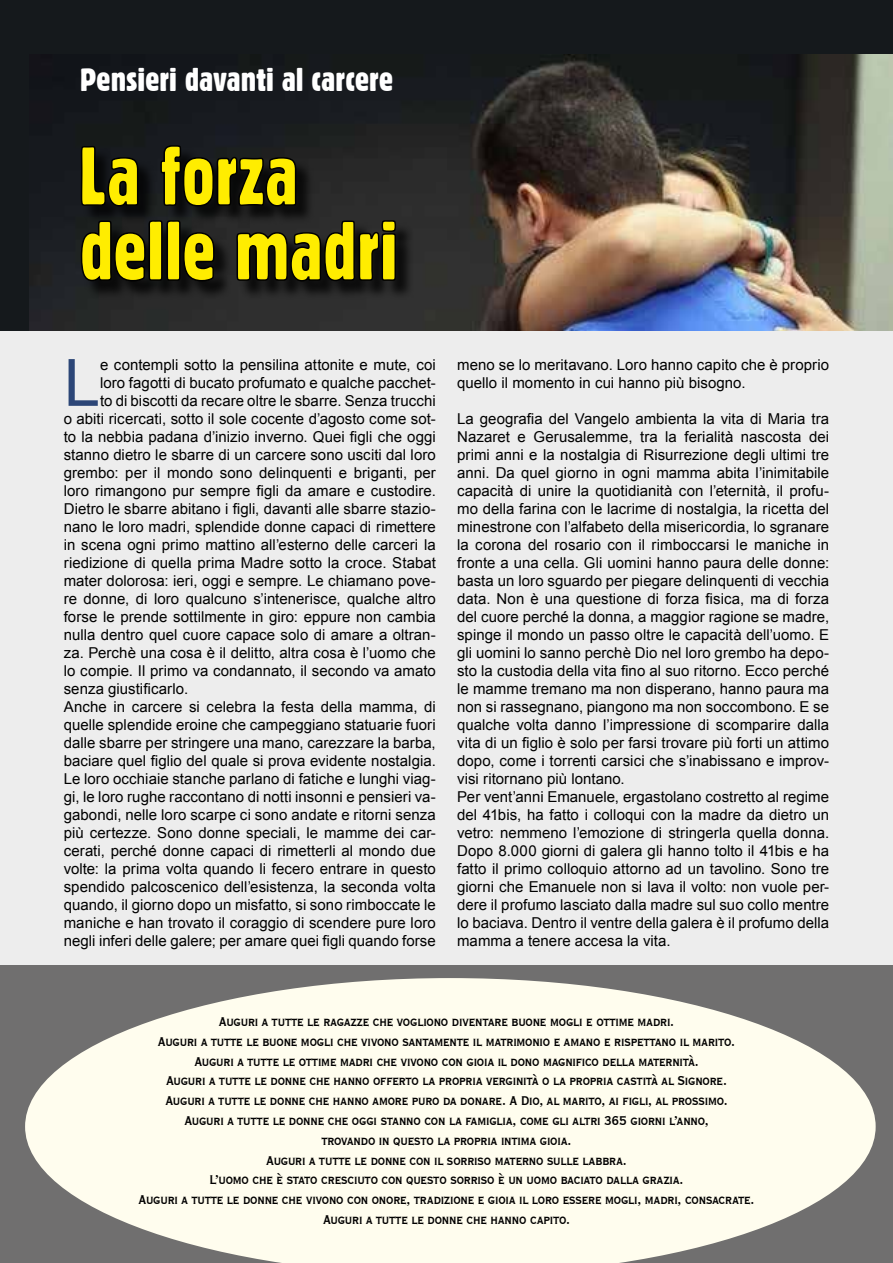
<style>
.page{position:relative;width:893px;height:1263px;background:#fff}
.page>*{position:absolute;margin:0;border:0;box-sizing:border-box;transform-origin:0 0}
.t1{font:81px/75px "Gothic 821 Condensed BT";letter-spacing:-.01em;color:#ffed00}
.t2{font:65.25px "Arial";color:#2c4677}
.t3{font:31.5px "Gothic 821 Condensed BT";color:#fff;scale:1.09 1}
.t4{font:700 condensed 16.5px/19.8px "Copperplate Gothic BT";letter-spacing:-.01em;color:#000;text-align:center;scale:.94 1}
.t5{font:15px/18px "Arial";letter-spacing:.005em;color:#000}
</style>
<div class="page">
<div style="left:0;top:0;width:893px;height:393px;background:#15191c"></div>
<img style="left:30px;top:54px;width:863px;height:277px">
<div style="left:0;top:331px;width:893px;height:675px;background:#ededed"></div>
<div style="left:0;top:966px;width:893px;height:297px;background:#706f6f"></div>
<div style="left:83px;top:147px;width:332px;height:153px;background:#000;opacity:.75"></div>
<svg style="left:80px;top:145px;width:60px;height:62px"></svg>
<svg style="left:159px;top:120px;width:139px;height:87px"></svg>
<svg style="left:80px;top:219px;width:136px;height:63px"></svg>
<svg style="left:235px;top:219px;width:162px;height:63px"></svg>
<svg style="left:25px;top:978px;width:851px;height:285px;fill:#fffdee"></svg>
<h3 class="t3" style="left:80px;top:61px;width:289px">Pensieri davanti al carcere</h3>
<h1 class="t1" style="left:79px;top:138px;width:321px">La forza delle madri</h1>
<h2 class="t2" style="left:64px;top:340px;width:38px">L</h2>
<p class="t5" style="left:100px;top:356px;width:337px">e contempli sotto la pensilina attonite e mute, coi</p>
<p class="t5" style="left:100px;top:374px;width:337px">loro fagotti di bucato profumato e qualche pacchet-</p>
<p class="t5" style="left:100px;top:392px;width:337px">to di biscotti da recare oltre le sbarre. Senza trucchi</p>
<p class="t5" style="left:64px;top:410px;width:374px">o abiti ricercati, sotto il sole cocente d’agosto come sot-</p>
<p class="t5" style="left:64px;top:428px;width:374px">to la nebbia padana d’inizio inverno. Quei figli che oggi</p>
<p class="t5" style="left:64px;top:446px;width:374px">stanno dietro le sbarre di un carcere sono usciti dal loro</p>
<p class="t5" style="left:64px;top:464px;width:374px">grembo: per il mondo sono delinquenti e briganti, per</p>
<p class="t5" style="left:64px;top:482px;width:374px">loro rimangono pur sempre figli da amare e custodire.</p>
<p class="t5" style="left:64px;top:500px;width:374px">Dietro le sbarre abitano i figli, davanti alle sbarre stazio-</p>
<p class="t5" style="left:64px;top:518px;width:374px">nano le loro madri, splendide donne capaci di rimettere</p>
<p class="t5" style="left:64px;top:536px;width:373px">in scena ogni primo mattino all’esterno delle carceri la</p>
<p class="t5" style="left:64px;top:554px;width:374px">riedizione di quella prima Madre sotto la croce. Stabat</p>
<p class="t5" style="left:64px;top:572px;width:374px">mater dolorosa: ieri, oggi e sempre. Le chiamano pove-</p>
<p class="t5" style="left:64px;top:590px;width:374px">re donne, di loro qualcuno s’intenerisce, qualche altro</p>
<p class="t5" style="left:64px;top:608px;width:374px">forse le prende sottilmente in giro: eppure non cambia</p>
<p class="t5" style="left:64px;top:626px;width:374px">nulla dentro quel cuore capace solo di amare a oltran-</p>
<p class="t5" style="left:64px;top:644px;width:374px">za. Perchè una cosa è il delitto, altra cosa è l’uomo che</p>
<p class="t5" style="left:64px;top:662px;width:374px">lo compie. Il primo va condannato, il secondo va amato</p>
<p class="t5" style="left:64px;top:680px;width:126px">senza giustificarlo.</p>
<p class="t5" style="left:64px;top:698px;width:374px">Anche in carcere si celebra la festa della mamma, di</p>
<p class="t5" style="left:64px;top:716px;width:374px">quelle splendide eroine che campeggiano statuarie fuori</p>
<p class="t5" style="left:64px;top:734px;width:374px">dalle sbarre per stringere una mano, carezzare la barba,</p>
<p class="t5" style="left:64px;top:752px;width:374px">baciare quel figlio del quale si prova evidente nostalgia.</p>
<p class="t5" style="left:64px;top:770px;width:374px">Le loro occhiaie stanche parlano di fatiche e lunghi viag-</p>
<p class="t5" style="left:64px;top:788px;width:374px">gi, le loro rughe raccontano di notti insonni e pensieri va-</p>
<p class="t5" style="left:64px;top:806px;width:374px">gabondi, nelle loro scarpe ci sono andate e ritorni senza</p>
<p class="t5" style="left:64px;top:824px;width:374px">più certezze. Sono donne speciali, le mamme dei car-</p>
<p class="t5" style="left:64px;top:842px;width:374px">cerati, perché donne capaci di rimetterli al mondo due</p>
<p class="t5" style="left:64px;top:860px;width:374px">volte: la prima volta quando li fecero entrare in questo</p>
<p class="t5" style="left:64px;top:878px;width:374px">spendido palcoscenico dell’esistenza, la seconda volta</p>
<p class="t5" style="left:64px;top:896px;width:374px">quando, il giorno dopo un misfatto, si sono rimboccate le</p>
<p class="t5" style="left:64px;top:914px;width:374px">maniche e han trovato il coraggio di scendere pure loro</p>
<p class="t5" style="left:64px;top:932px;width:374px">negli inferi delle galere; per amare quei figli quando forse</p>
<p class="t5" style="left:457px;top:356px;width:374px">meno se lo meritavano. Loro hanno capito che è proprio quello il momento in cui hanno più bisogno.</p>
<p class="t5" style="left:457px;top:410px;width:374px">La geografia del Vangelo ambienta la vita di Maria tra Nazaret e Gerusalemme, tra la ferialità nascosta dei primi anni e la nostalgia di Risurrezione degli ultimi tre anni. Da quel giorno in ogni mamma abita l’inimitabile capacità di unire la quotidianità con l’eternità, il profu&shy;mo della farina con le lacrime di nostalgia, la ricetta del minestrone con l’alfabeto della misericordia, lo sgranare la corona del rosario con il rimboccarsi le maniche in fronte a una cella. Gli uomini hanno paura delle donne: basta un loro sguardo per piegare delinquenti di vecchia data. Non è una questione di forza fisica, ma di forza del cuore perché la donna, a maggior ragione se madre, spinge il mondo un passo oltre le capacità dell’uomo. E gli uomini lo sanno perchè Dio nel loro grembo ha depo&shy;sto la custodia della vita fino al suo ritorno. Ecco perché le mamme tremano ma non disperano, hanno paura ma non si rassegnano, piangono ma non soccombono. E se qualche volta danno l’impressione di scomparire dalla vita di un figlio è solo per farsi trovare più forti un attimo dopo, come i torrenti carsici che s’inabissano e improv&shy;visi ritornano più lontano.<br>Per vent’anni Emanuele, ergastolano costretto al regime del 41bis, ha fatto i colloqui con la madre da dietro un vetro: nemmeno l’emozione di stringerla quella donna.<br>Dopo 8.000 giorni di galera gli hanno tolto il 41bis e ha fatto il primo colloquio attorno ad un tavolino. Sono tre giorni che Emanuele non si lava il volto: non vuole per&shy;dere il profumo lasciato dalla madre sul suo collo mentre lo baciava. Dentro il ventre della galera è il profumo della mamma a tenere accesa la vita.</p>
<p class="t4" style="left:139px;top:1011px;width:657px">Auguri a tutte le ragazze che vogliono diventare buone mogli e ottime madri.<br>Auguri a tutte le buone mogli che vivono santamente il matrimonio e amano e rispettano il marito.<br>Auguri a tutte le ottime madri che vivono con gioia il dono magnifico della maternità.<br>Auguri a tutte le donne che hanno offerto la propria verginità o la propria castità al Signore.<br>Auguri a tutte le donne che hanno amore puro da donare. A Dio, al marito, ai figli, al prossimo.<br>Auguri a tutte le donne che oggi stanno con la famiglia, come gli altri 365 giorni l’anno,<br>trovando in questo la propria intima gioia.<br>Auguri a tutte le donne con il sorriso materno sulle labbra.<br>L’uomo che è stato cresciuto con questo sorriso è un uomo baciato dalla grazia.<br>Auguri a tutte le donne che vivono con onore, tradizione e gioia il loro essere mogli, madri, consacrate.<br>Auguri a tutte le donne che hanno capito.</p>
</div>
